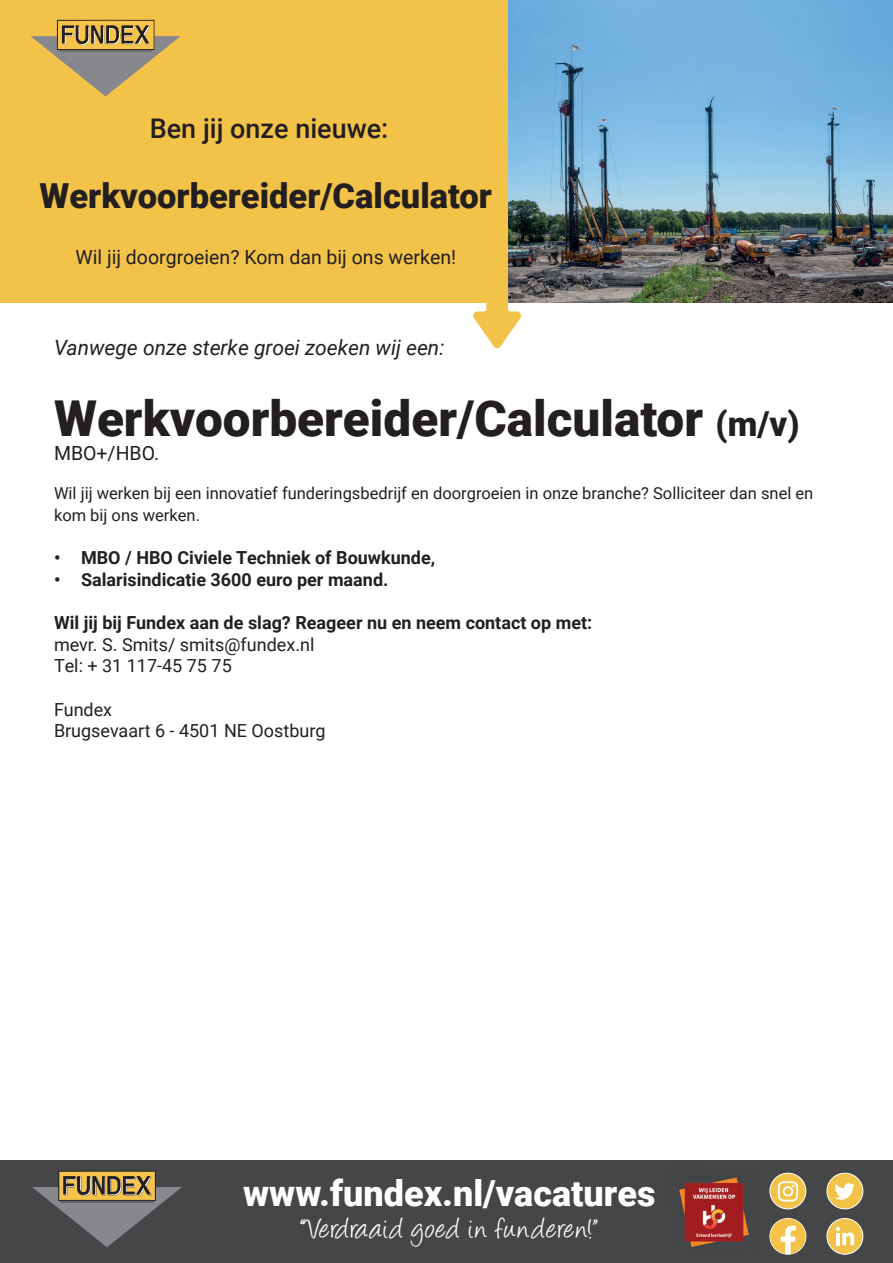
<style>
.page{position:relative;width:893px;height:1263px;background:#fff}
.page>*{position:absolute;margin:0;border:0;box-sizing:border-box;transform-origin:0 0}
.t1{font:900 49.5px "Roboto";color:#231f20}
.t2{font:900 36px "Roboto";color:#fff}
.t3{font:900 34.5px "Roboto";color:#231f20}
.t4{font:33px "Angelina";letter-spacing:.045em;color:#fff}
.t5{font:500 27px "Roboto";color:#231f20}
.t6{font:italic 21px "Roboto";color:#231f20}
.t7{font:19.5px "Roboto";color:#231f20}
.t8{font:700 18px "Roboto";color:#231f20}
.t9{font:18px/21.6px "Roboto";color:#231f20}
.t10{font:16.5px/21.6px "Roboto";color:#231f20}
.s1{font-size:34.5px}
</style>
<div class="page">
<img style="left:507px;top:0;width:386px;height:303px">
<div style="left:0;top:0;width:507px;height:303px;background:#f2c249"></div>
<svg style="left:473px;top:263px;width:49px;height:86px"></svg>
<div style="left:0;top:1161px;width:893px;height:102px;background:#454647"></div>
<svg style="left:32px;top:1171px;width:150px;height:76px"></svg>
<div style="left:827px;top:1173px;width:36px;height:36px;background:#f2c348;border-radius:50%"></div>
<div style="left:827px;top:1173px;width:36px;height:36px;border:1px solid #fff;border-radius:50%"></div>
<svg style="left:834px;top:1183px;width:21px;height:17px"></svg>
<svg style="left:770px;top:1173px;width:36px;height:36px"></svg>
<div style="left:770px;top:1173px;width:36px;height:36px;border:1px solid #fff;border-radius:50%"></div>
<svg style="left:778px;top:1181px;width:20px;height:20px"></svg>
<div style="left:827px;top:1218px;width:36px;height:36px;background:#f2c348;border-radius:50%"></div>
<div style="left:827px;top:1218px;width:36px;height:36px;border:1px solid #fff;border-radius:50%"></div>
<svg style="left:836px;top:1227px;width:18px;height:18px"></svg>
<hr style="left:836px;top:1233px;width:4px;height:12px;background:#fff">
<div style="left:770px;top:1218px;width:36px;height:36px;border:1px solid #fff;border-radius:50%"></div>
<svg style="left:770px;top:1219px;width:36px;height:35px"></svg>
<svg style="left:31px;top:20px;width:149px;height:76px"></svg>
<img style="left:679px;top:1177px;width:70px;height:70px">
<h3 class="t5" style="left:150px;top:109px;width:240px">Ben jij onze nieuwe:</h3>
<h3 class="t3" style="left:40px;top:172px;width:454px">Werkvoorbereider/Calculator</h3>
<p class="t7" style="left:75px;top:243px;width:382px">Wil jij doorgroeien? Kom dan bij ons werken!</p>
<p class="t6" style="left:54px;top:333px;width:392px">Vanwege onze sterke groei zoeken wij een:</p>
<h1 class="t1" style="left:54px;top:384px;width:747px">Werkvoorbereider/Calculator <span class="s1">(m/v)</span></h1>
<p class="t7" style="left:54px;top:439px;width:107px">MBO+/HBO.</p>
<p class="t10" style="left:54px;top:482px;width:761px">Wil jij werken bij een innovatief funderingsbedrijf en doorgroeien in onze branche? Solliciteer dan snel en kom bij ons werken.</p>
<p class="t8" style="left:54px;top:545px;width:383px">• MBO / HBO Civiele Techniek of Bouwkunde,</p>
<p class="t8" style="left:54px;top:567px;width:336px">• Salarisindicatie 3600 euro per maand.</p>
<p class="t8" style="left:54px;top:610px;width:540px">Wil jij bij Fundex aan de slag? Reageer nu en neem contact op met:</p>
<p class="t9" style="left:54px;top:633px;width:262px">mevr. S. Smits/ smits@fundex.nl<br>Tel: + 31 117-45 75 75</p>
<p class="t9" style="left:54px;top:698px;width:273px">Fundex<br>Brugsevaart 6 - 4501 NE Oostburg</p>
<h2 class="t2" style="left:243px;top:1168px;width:414px">www.fundex.nl/vacatures</h2>
<h3 class="t4" style="left:301px;top:1214px;width:299px">“Verdraaid goed in funderen!”</h3>
</div>
